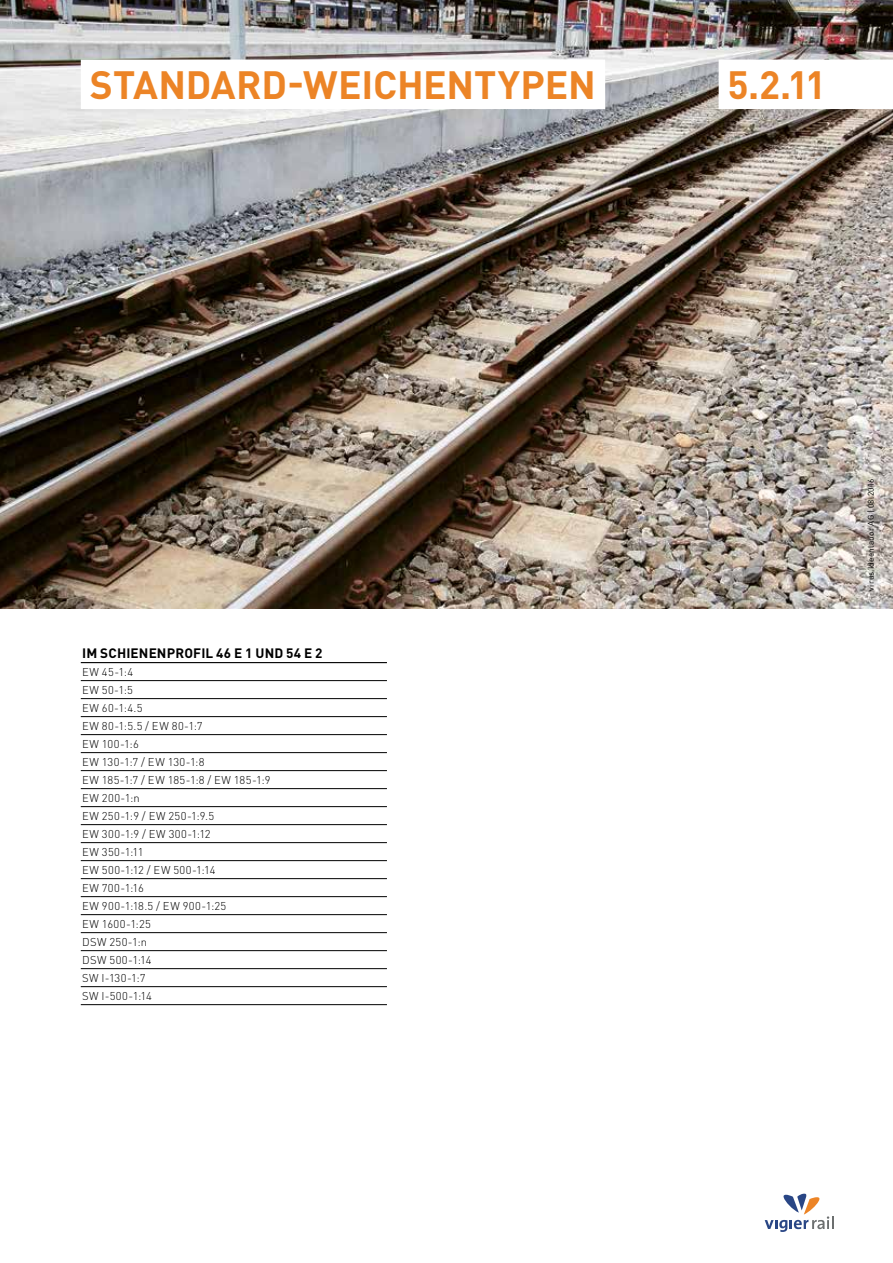
<style>
.page{position:relative;width:893px;height:1263px;background:#fff}
.page>*{position:absolute;margin:0;border:0;box-sizing:border-box;transform-origin:0 0}
.t1{font:700 39px "DIN Pro";letter-spacing:-.005em;color:#ec8426}
.t2{font:700 13.5px "DIN Pro";letter-spacing:.01em;color:#000}
.t3{font:300 11.25px/18px "DIN Pro";letter-spacing:.04em;color:#000}
.t4{font:8.25px "DIN Pro";letter-spacing:.03em;color:#000}
</style>
<div class="page">
<svg style="left:765px;top:1194px;width:68px;height:38px"></svg>
<img style="left:0;top:0;width:893px;height:608px">
<div style="left:81px;top:60px;width:524px;height:49px;background:#fff"></div>
<div style="left:719px;top:60px;width:174px;height:49px;background:#fff"></div>
<hr style="left:81px;top:698px;width:306px;height:1px;background:#000">
<hr style="left:81px;top:716px;width:306px;height:1px;background:#000">
<hr style="left:81px;top:734px;width:306px;height:1px;background:#000">
<hr style="left:81px;top:752px;width:306px;height:1px;background:#000">
<hr style="left:81px;top:770px;width:306px;height:1px;background:#000">
<hr style="left:81px;top:788px;width:306px;height:1px;background:#000">
<hr style="left:81px;top:806px;width:306px;height:1px;background:#000">
<hr style="left:81px;top:824px;width:306px;height:1px;background:#000">
<hr style="left:81px;top:842px;width:306px;height:1px;background:#000">
<hr style="left:81px;top:860px;width:306px;height:1px;background:#000">
<hr style="left:81px;top:878px;width:306px;height:1px;background:#000">
<hr style="left:81px;top:896px;width:306px;height:1px;background:#000">
<hr style="left:81px;top:914px;width:306px;height:1px;background:#000">
<hr style="left:81px;top:662px;width:306px;height:1px;background:#000">
<hr style="left:81px;top:932px;width:306px;height:1px;background:#000">
<hr style="left:81px;top:950px;width:306px;height:1px;background:#000">
<hr style="left:81px;top:968px;width:306px;height:1px;background:#000">
<hr style="left:81px;top:986px;width:306px;height:1px;background:#000">
<hr style="left:81px;top:1004px;width:306px;height:1px;background:#000">
<hr style="left:81px;top:680px;width:306px;height:1px;background:#000">
<h1 class="t1" style="left:90px;top:52px;width:507px">STANDARD-WEICHENTYPEN</h1>
<h1 class="t1" style="left:728px;top:52px;width:100px">5.2.11</h1>
<p class="t2" style="left:82px;top:642px;width:242px">IM SCHIENENPROFIL 46 E 1 UND 54 E 2</p>
<p class="t3" style="left:82px;top:662px;width:190px">EW 45-1:4<br>EW 50-1:5<br>EW 60-1:4.5<br>EW 80-1:5.5 / EW 80-1:7<br>EW 100-1:6<br>EW 130-1:7 / EW 130-1:8<br>EW 185-1:7 / EW 185-1:8 / EW 185-1:9<br>EW 200-1:n<br>EW 250-1:9 / EW 250-1:9.5<br>EW 300-1:9 / EW 300-1:12<br>EW 350-1:11<br>EW 500-1:12 / EW 500-1:14<br>EW 700-1:16<br>EW 900-1:18.5 / EW 900-1:25<br>EW 1600-1:25<br>DSW 250-1:n<br>DSW 500-1:14<br>SW I-130-1:7<br>SW I-500-1:14</p>
<p class="t4" style="left:864px;top:591px;width:113px;rotate:-90deg">virus Ideenlabor AG | 08.2016</p>
</div>
